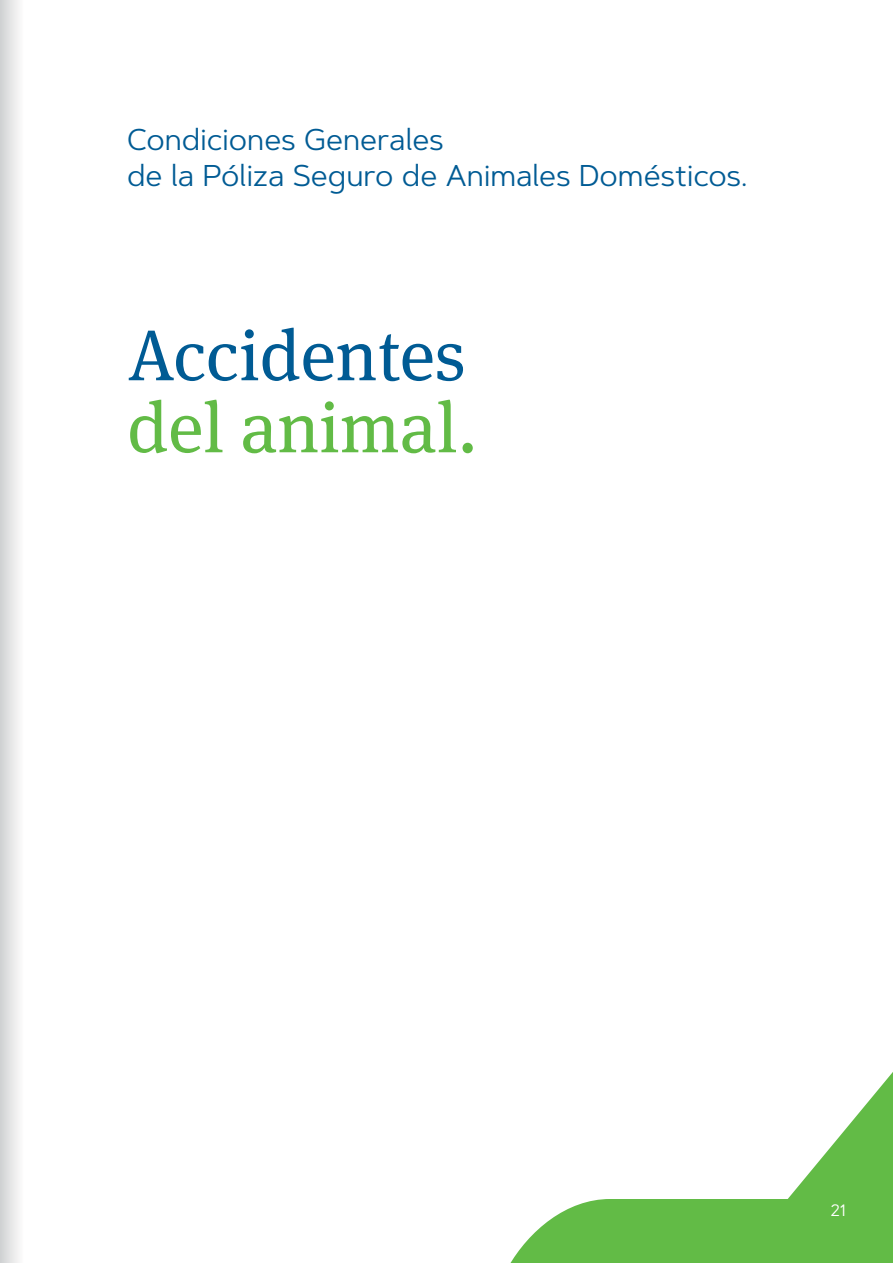
<style>
.page{position:relative;width:893px;height:1263px;background:#fff}
.page>*{position:absolute;margin:0;border:0;box-sizing:border-box;transform-origin:0 0}
._2020_Portadilla_Titular_-_azul{font:72px/72px "Meta Serif Pro";color:#005b94}
.t1{font:30px/36px "Artegra Sans";letter-spacing:-.005em;color:#005b94}
.t2{font:16.5px "Artegra Sans";color:#fff}
.s1{color:#62bb46}
</style>
<div class="page">
<svg style="left:510px;top:1072px;width:383px;height:191px"></svg>
<div style="left:0;top:0;width:40px;height:1263px;background:linear-gradient(to right,#d9d9da,#fff)"></div>
<p class="t1" style="left:127px;top:121px;width:622px">Condiciones Generales<br>de la Póliza Seguro de Animales Domésticos.</p>
<p class="_2020_Portadilla_Titular_-_azul" style="left:128px;top:316px;width:351px">Accidentes <span class="s1">del animal.</span></p>
<p class="t2" style="left:831px;top:1198px;width:16px">21</p>
</div>
